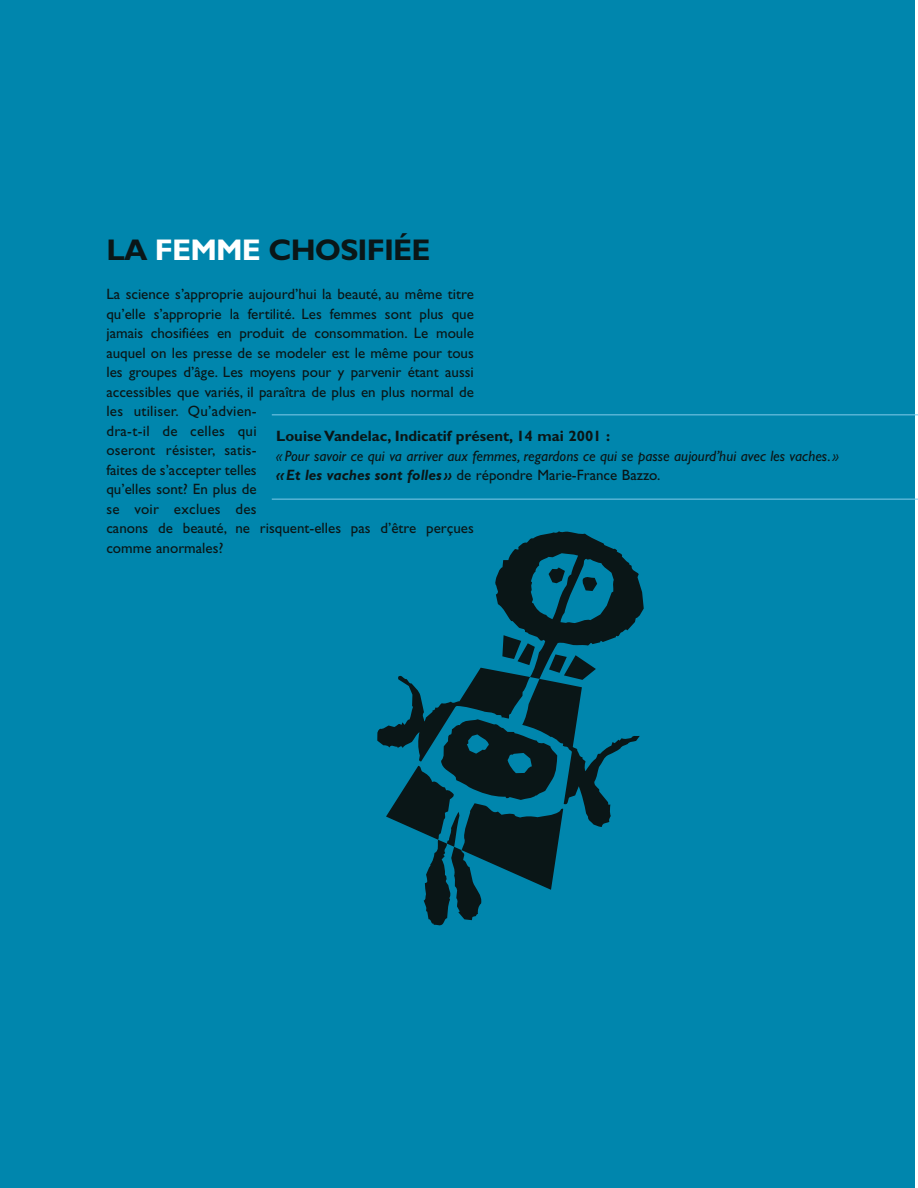
<style>
.page{position:relative;width:918px;height:1188px;background:#fff}
.page>*{position:absolute;margin:0;border:0;box-sizing:border-box;transform-origin:0 0}
.t1{font:700 30px "Gill Sans";letter-spacing:-.03em;color:#0a1617}
.t2{font:15px/19.5px "Gill Sans";color:#0a1617}
.t3{font:italic 15px/19.5px "Gill Sans";color:#0a1617}
.t4{font:700 15px "Gill Sans";color:#0a1617}
.s1{color:#fff}
.s2{font-weight:700}
.s3{font-style:normal}
</style>
<div class="page">
<div style="left:0;top:0;width:915px;height:1188px;background:#0086ad"></div>
<svg style="left:377px;top:531px;width:267px;height:395px"></svg>
<hr style="left:272px;top:499px;width:646px;height:1px;background:#82cbe9">
<hr style="left:272px;top:414px;width:646px;height:1px;background:#82cbe9">
<h1 class="t1" style="left:106px;top:239px;width:326px">LA <span class="s1">FEMME</span> CHOSIFIÉE</h1>
<p class="t2" style="left:106px;top:286px;width:369px">La science s’approprie aujourd’hui la beauté, au même titre qu’elle s’approprie la fertilité. Les femmes sont plus que jamais chosifiées en produit de consommation. Le moule auquel on les presse de se modeler est le même pour tous les groupes d’âge. Les moyens pour y parvenir étant aussi accessibles que variés, il paraîtra de plus en plus normal de les utiliser. Qu’advien-<br>dra-t-il de celles qui<br>oseront résister, satis-<br>faites de s’accepter telles<br>qu’elles sont? En plus de<br>se voir exclues des<br>canons de beauté, ne risquent-elles pas d’être perçues comme anormales?</p>
<p class="t4" style="left:276px;top:431px;width:336px">Louise Vandelac, Indicatif présent, 14 mai 2001 :</p>
<p class="t3" style="left:276px;top:448px;width:565px">«Pour savoir ce qui va arriver aux femmes, regardons ce qui se passe aujourd’hui avec les vaches.» <span class="s2">«Et les vaches sont folles»</span> <span class="s3">de répondre Marie-France Bazzo.</span></p>
</div>
